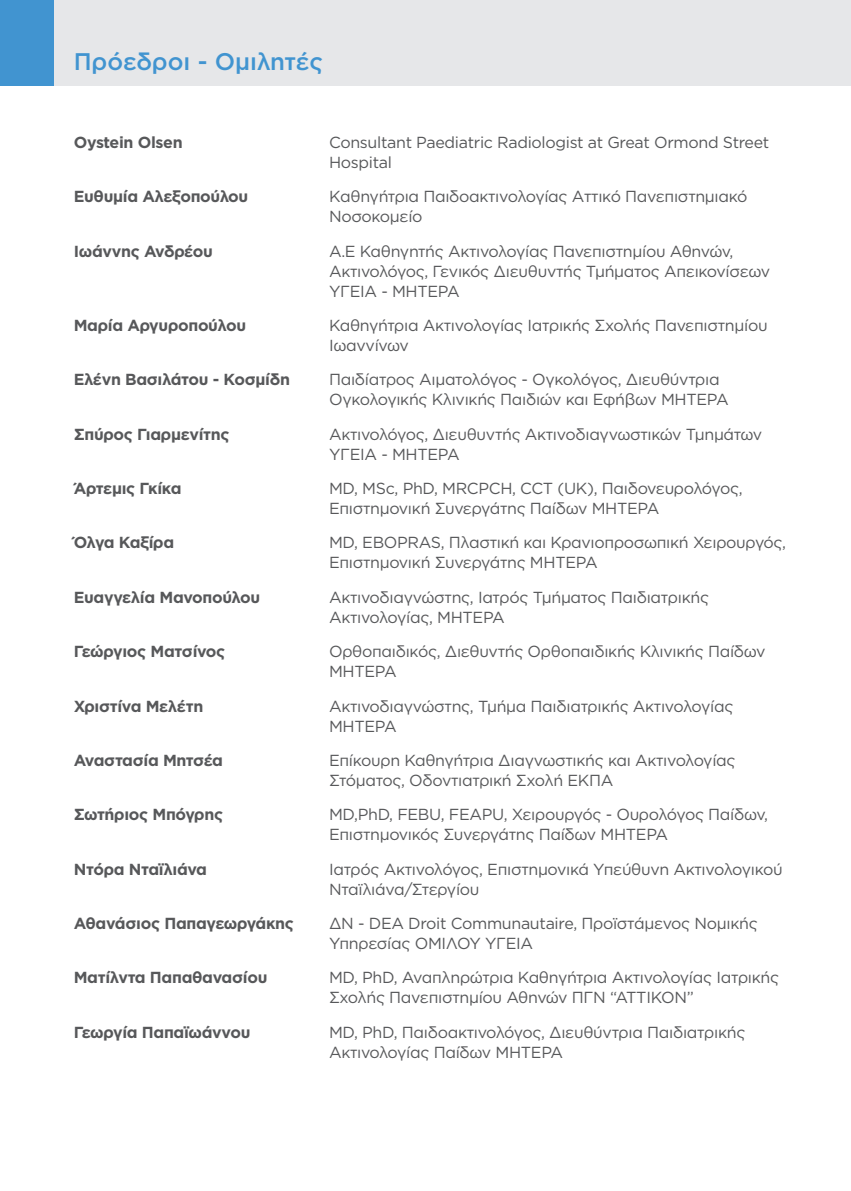
<style>
.page{position:relative;width:851px;height:1191px;background:#fff}
.page>*{position:absolute;margin:0;border:0;box-sizing:border-box;transform-origin:0 0}
.t1{font:500 24px "Gotham Greek";color:#4194d0}
.t2{font:16px/20px "Gotham Greek";letter-spacing:-.02em;color:#57585a}
.t3{font:700 16px "Gotham Greek";letter-spacing:-.02em;color:#57585a}
</style>
<div class="page">
<div style="left:0;top:0;width:850px;height:85px;background:#e6e7e9"></div>
<div style="left:0;top:0;width:54px;height:85px;background:#4194d0"></div>
<h1 class="t1" style="left:74px;top:48px;width:251px">Πρόεδροι - Ομιλητές</h1>
<p class="t3" style="left:74px;top:133px;width:110px">Oystein Olsen</p>
<p class="t2" style="left:329px;top:132px;width:442px">Consultant Paediatric Radiologist at Great Ormond Street<br>Hospital</p>
<p class="t3" style="left:74px;top:187px;width:176px">Ευθυμία Αλεξοπούλου</p>
<p class="t2" style="left:329px;top:186px;width:420px">Kαθηγήτρια Παιδοακτινολογίας Aττικό Πανεπιστημιακό<br>Νοσοκομείο</p>
<p class="t3" style="left:74px;top:242px;width:141px">Ιωάννης Ανδρέου</p>
<p class="t2" style="left:329px;top:241px;width:442px">Α.Ε Καθηγητής Ακτινολογίας Πανεπιστημίου Αθηνών,<br>Ακτινολόγος, Γενικός Διευθυντής Τμήματος Απεικονίσεων<br>ΥΓΕΙΑ - ΜΗΤΕΡΑ</p>
<p class="t3" style="left:74px;top:316px;width:174px">Μαρία Αργυροπούλου</p>
<p class="t2" style="left:329px;top:315px;width:440px">Καθηγήτρια Ακτινολογίας Ιατρικής Σχολής Πανεπιστημίου<br>Ιωαννίνων</p>
<p class="t3" style="left:74px;top:370px;width:218px">Ελένη Βασιλάτου - Κοσμίδη</p>
<p class="t2" style="left:329px;top:369px;width:401px">Παιδίατρος Αιματολόγος - Ογκολόγος, Διευθύντρια<br>Ογκολογικής Κλινικής Παιδιών και Εφήβων ΜΗΤΕΡΑ</p>
<p class="t3" style="left:74px;top:425px;width:157px">Σπύρος Γιαρμενίτης</p>
<p class="t2" style="left:329px;top:424px;width:435px">Ακτινολόγος, Διευθυντής Ακτινοδιαγνωστικών Τμημάτων<br>ΥΓΕΙΑ - ΜΗΤΕΡΑ</p>
<p class="t3" style="left:74px;top:479px;width:109px">Άρτεμις Γκίκα</p>
<p class="t2" style="left:329px;top:478px;width:415px">MD, MSc, PhD, MRCPCH, CCT (UK), Παιδονευρολόγος,<br>Επιστημονική Συνεργάτης Παίδων ΜΗΤΕΡΑ</p>
<p class="t3" style="left:74px;top:533px;width:102px">Όλγα Καξίρα</p>
<p class="t2" style="left:329px;top:532px;width:458px">MD, EBOPRAS, Πλαστική και Κρανιοπροσωπική Χειρουργός,<br>Επιστημονική Συνεργάτης ΜΗΤΕΡΑ</p>
<p class="t3" style="left:74px;top:588px;width:188px">Ευαγγελία Μανοπούλου</p>
<p class="t2" style="left:329px;top:587px;width:381px">Ακτινοδιαγνώστης, Ιατρός Τμήματος Παιδιατρικής<br>Ακτινολογίας, ΜΗΤΕΡΑ</p>
<p class="t3" style="left:74px;top:642px;width:153px">Γεώργιος Ματσίνος</p>
<p class="t2" style="left:329px;top:641px;width:438px">Ορθοπαιδικός, Διεθυντής Ορθοπαιδικής Κλινικής Παίδων<br>ΜΗΤΕΡΑ</p>
<p class="t3" style="left:74px;top:696px;width:131px">Χριστίνα Μελέτη</p>
<p class="t2" style="left:329px;top:695px;width:406px">Ακτινοδιαγνώστης, Τμήμα Παιδιατρικής Ακτινολογίας<br>ΜΗΤΕΡΑ</p>
<p class="t3" style="left:74px;top:751px;width:151px">Αναστασία Μητσέα</p>
<p class="t2" style="left:329px;top:750px;width:408px">Επίκουρη Καθηγήτρια Διαγνωστικής και Ακτινολογίας<br>Στόματος, Οδοντιατρική Σχολή ΕΚΠΑ</p>
<p class="t3" style="left:74px;top:805px;width:151px">Σωτήριος Μπόγρης</p>
<p class="t2" style="left:329px;top:804px;width:440px">MD,PhD, FEBU, FEAPU, Χειρουργός - Ουρολόγος Παίδων,<br>Επιστημονικός Συνεργάτης Παίδων ΜΗΤΕΡΑ</p>
<p class="t3" style="left:74px;top:859px;width:135px">Ντόρα Νταϊλιάνα</p>
<p class="t2" style="left:329px;top:858px;width:455px">Ιατρός Ακτινολόγος, Επιστημονικά Υπεύθυνη Ακτινολογικού<br>Νταϊλιάνα/Στεργίου</p>
<p class="t3" style="left:74px;top:914px;width:222px">Αθανάσιος Παπαγεωργάκης</p>
<p class="t2" style="left:329px;top:913px;width:430px">ΔΝ - DEA Droit Communautaire, Προϊστάμενος Νομικής<br>Υπηρεσίας ΟΜΙΛΟΥ ΥΓΕΙΑ</p>
<p class="t3" style="left:74px;top:968px;width:195px">Ματίλντα Παπαθανασίου</p>
<p class="t2" style="left:329px;top:967px;width:451px">MD, PhD, Αναπληρώτρια Καθηγήτρια Ακτινολογίας Ιατρικής<br>Σχολής Πανεπιστημίου Αθηνών ΠΓΝ “ΑΤΤΙΚΟΝ”</p>
<p class="t3" style="left:74px;top:1022px;width:178px">Γεωργία Παπαϊωάννου</p>
<p class="t2" style="left:329px;top:1021px;width:418px">MD, PhD, Παιδοακτινολόγος, Διευθύντρια Παιδιατρικής<br>Ακτινολογίας Παίδων ΜΗΤΕΡΑ</p>
</div>
